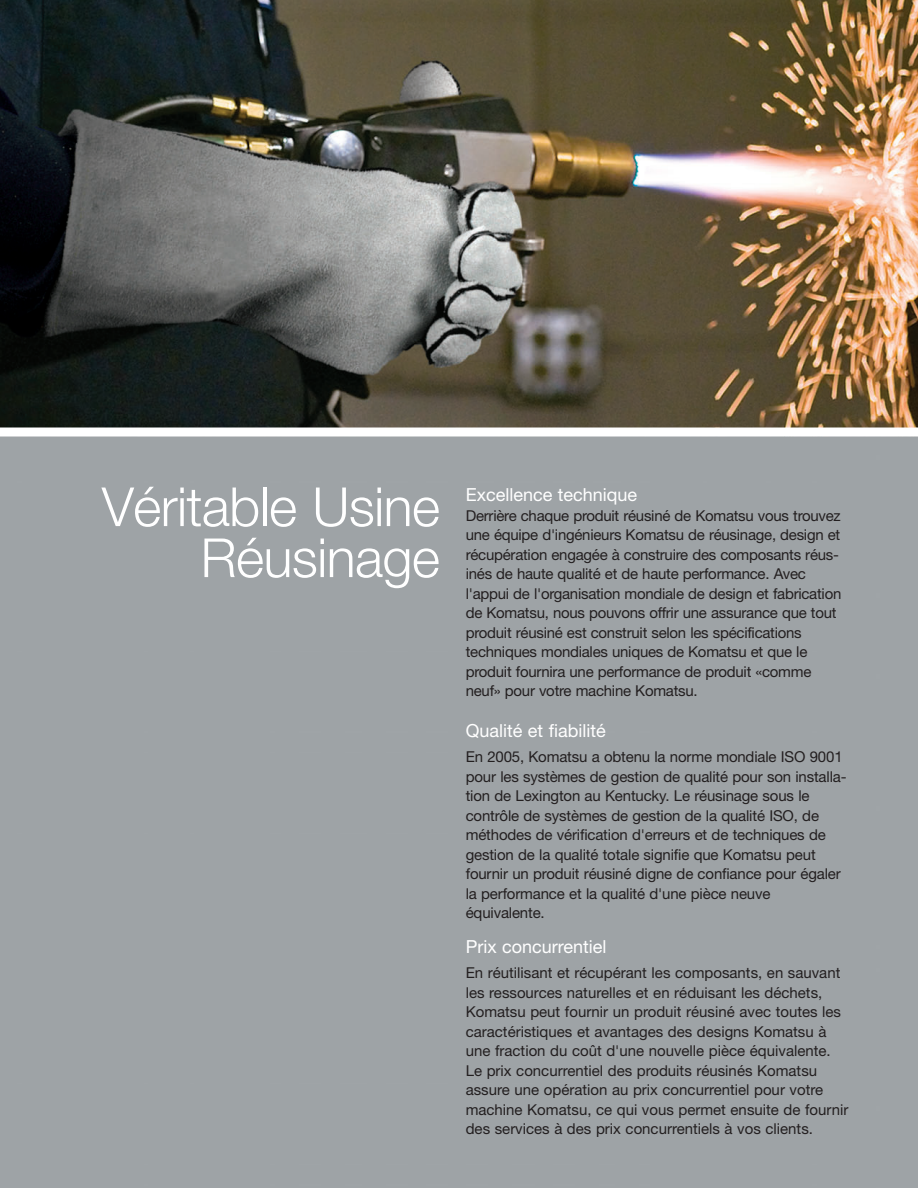
<style>
.page{position:relative;width:918px;height:1188px;background:#fff}
.page>*{position:absolute;margin:0;border:0;box-sizing:border-box;transform-origin:0 0}
.t1{font:300 54px/51px "Helvetica Neue";letter-spacing:-.01em;color:#fff;text-align:right}
.t2{font:18px "Helvetica Neue";color:#fff}
.t3{font:15px/19.5px "Helvetica Neue";letter-spacing:-.01em;color:#231f20}
</style>
<div class="page">
<img style="left:0;top:0;width:918px;height:1188px">
<div style="left:0;top:428px;width:918px;height:8px;background:#fff"></div>
<h1 class="t1" style="left:102px;top:486px;width:340px">Véritable Usine<br>Réusinage</h1>
<p class="t2" style="left:466px;top:488px;width:173px">Excellence technique</p>
<p class="t3" style="left:466px;top:507px;width:377px">Derrière chaque produit réusiné de Komatsu vous trouvez une équipe d'ingénieurs Komatsu de réusinage, design et récupération engagée à construire des composants réus&shy;inés de haute qualité et de haute performance. Avec l'appui de l'organisation mondiale de design et fabrication de Komatsu, nous pouvons offrir une assurance que tout produit réusiné est construit selon les spécifications techniques mondiales uniques de Komatsu et que le produit fournira une performance de produit «comme neuf» pour votre machine Komatsu.</p>
<p class="t2" style="left:466px;top:724px;width:142px">Qualité et fiabilité</p>
<p class="t3" style="left:466px;top:749px;width:382px">En 2005, Komatsu a obtenu la norme mondiale ISO 9001 pour les systèmes de gestion de qualité pour son installa&shy;tion de Lexington au Kentucky. Le réusinage sous le contrôle de systèmes de gestion de la qualité ISO, de méthodes de vérification d'erreurs et de techniques de gestion de la qualité totale signifie que Komatsu peut fournir un produit réusiné digne de confiance pour égaler la performance et la qualité d'une pièce neuve équivalente.</p>
<p class="t2" style="left:466px;top:940px;width:142px">Prix concurrentiel</p>
<p class="t3" style="left:466px;top:965px;width:384px">En réutilisant et récupérant les composants, en sauvant les ressources naturelles et en réduisant les déchets, Komatsu peut fournir un produit réusiné avec toutes les caractéristiques et avantages des designs Komatsu à une fraction du coût d'une nouvelle pièce équivalente.<br>Le prix concurrentiel des produits réusinés Komatsu assure une opération au prix concurrentiel pour votre machine Komatsu, ce qui vous permet ensuite de fournir des services à des prix concurrentiels à vos clients.</p>
</div>
